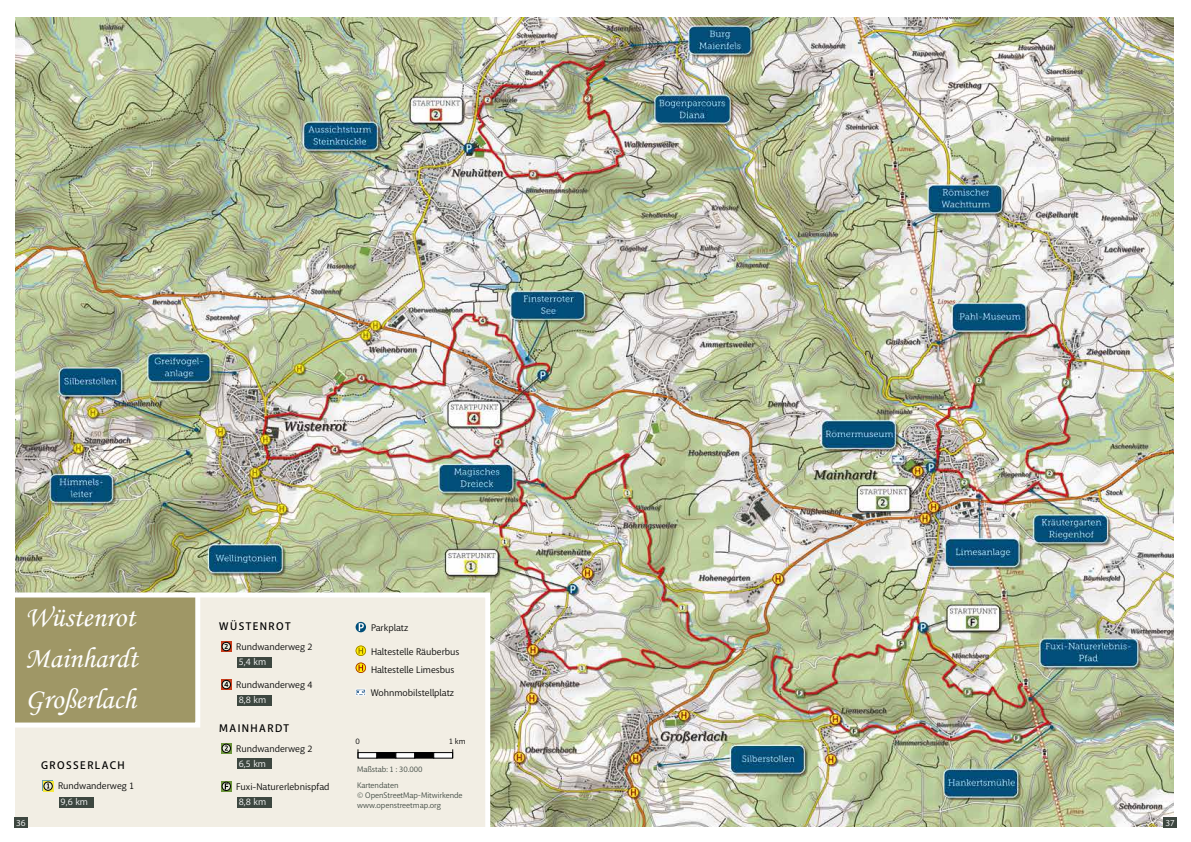
<style>
.page{position:relative;width:1191px;height:842px;background:#fff}
.page>*{position:absolute;margin:0;border:0;box-sizing:border-box;transform-origin:0 0}
.t1{font:29px/41px "Monotype Corsiva";color:#fff;text-align:justify}
.t2{font:500 11px "Macha";letter-spacing:.13em;color:#000}
.t3{font:9.5px/15.2px "Macha";color:#000}
.t4{font:9.5px "Macha";color:#fff}
.t5{font:9px "Macha";color:#fff}
.t6{font:8px/15.7px "Macha";letter-spacing:-.01em;color:#3d4740}
.t7{font:8px "Macha";color:#000}
.s1{font-family:"Respublika FY";font-weight:700;font-size:7.4px}
.s2{font-family:"Respublika FY";font-weight:700;font-size:8.1px;color:#fff}
.s3{color:#fff}
</style>
<div class="page">
<img style="left:15px;top:17px;width:1159px;height:810px">
<svg style="left:15px;top:590px;width:478px;height:238px"></svg>
<div style="left:59px;top:797px;width:35px;height:10px;background:#3d4740"></div>
<div style="left:237px;top:797px;width:35px;height:10px;background:#3d4740"></div>
<div style="left:237px;top:759px;width:35px;height:10px;background:#3d4740"></div>
<div style="left:237px;top:695px;width:35px;height:10px;background:#3d4740"></div>
<div style="left:237px;top:657px;width:35px;height:10px;background:#3d4740"></div>
<svg style="left:221px;top:641px;width:10px;height:11px"></svg>
<div style="left:222px;top:642px;width:8px;height:9px;background:#e8ecdd;border-radius:50%"></div>
<div style="left:222px;top:642px;width:9px;height:9px;border:1px solid #000;border-radius:50%"></div>
<svg style="left:221px;top:679px;width:10px;height:11px"></svg>
<div style="left:222px;top:680px;width:9px;height:9px;border:1px solid #000;border-radius:50%"></div>
<svg style="left:224px;top:681px;width:4px;height:6px"></svg>
<svg style="left:221px;top:743px;width:10px;height:10px"></svg>
<div style="left:222px;top:744px;width:9px;height:9px;border:1px solid #000;border-radius:50%"></div>
<svg style="left:225px;top:745px;width:3px;height:6px"></svg>
<svg style="left:221px;top:781px;width:10px;height:11px"></svg>
<div style="left:222px;top:782px;width:9px;height:9px;border:1px solid #000;border-radius:50%"></div>
<svg style="left:225px;top:783px;width:3px;height:6px"></svg>
<svg style="left:43px;top:781px;width:10px;height:10px"></svg>
<div style="left:44px;top:782px;width:8px;height:8px;border:1px solid #000;border-radius:50%"></div>
<svg style="left:47px;top:783px;width:2px;height:6px"></svg>
<svg style="left:355px;top:622px;width:11px;height:10px"></svg>
<svg style="left:359px;top:623px;width:5px;height:8px"></svg>
<svg style="left:355px;top:645px;width:11px;height:11px"></svg>
<svg style="left:355px;top:662px;width:11px;height:11px"></svg>
<div style="left:355px;top:689px;width:11px;height:7px;border:1px solid #fff"></div>
<svg style="left:357px;top:690px;width:8px;height:5px"></svg>
<svg style="left:359px;top:752px;width:18px;height:6px"></svg>
<div style="left:377px;top:753px;width:19px;height:5px;background:#000"></div>
<div style="left:377px;top:752px;width:19px;height:6px;border:1px solid #000"></div>
<svg style="left:396px;top:752px;width:19px;height:6px"></svg>
<div style="left:415px;top:753px;width:19px;height:5px;background:#000"></div>
<div style="left:415px;top:752px;width:19px;height:6px;border:1px solid #000"></div>
<svg style="left:433px;top:752px;width:19px;height:6px"></svg>
<div style="left:1163px;top:817px;width:13px;height:11px;background:#3d4740"></div>
<div style="left:14px;top:817px;width:13px;height:11px;background:#3d4740"></div>
<h1 class="t1" style="left:25px;top:597px;width:114px">Wüstenrot Mainhardt Großerlach</h1>
<p class="t2" style="left:41px;top:759px;width:85px">GROSSERLACH</p>
<p class="t3" style="left:58px;top:779px;width:77px">Rundwanderweg 1</p>
<p class="t4" style="left:61px;top:795px;width:29px">9,6 km</p>
<p class="t2" style="left:219px;top:619px;width:73px">WÜSTENROT</p>
<p class="t3" style="left:239px;top:639px;width:75px;text-indent:-15px"><span class="s1">2</span><span class="s2">1</span> Rundwanderweg 2<br><span class="s3">5,4 km</span></p>
<p class="t3" style="left:236px;top:677px;width:78px">Rundwanderweg 4</p>
<p class="t4" style="left:239px;top:694px;width:29px">8,8 km</p>
<p class="t2" style="left:219px;top:721px;width:71px">MAINHARDT</p>
<p class="t3" style="left:236px;top:741px;width:78px">Rundwanderweg 2</p>
<p class="t4" style="left:239px;top:758px;width:29px">6,5 km</p>
<p class="t3" style="left:236px;top:779px;width:95px">Fuxi-Naturerlebnispfad</p>
<p class="t4" style="left:239px;top:796px;width:29px">8,8 km</p>
<p class="t3" style="left:371px;top:620px;width:39px">Parkplatz</p>
<p class="t3" style="left:371px;top:643px;width:90px;line-height:18px">Haltestelle Räuberbus<br>Haltestelle Limesbus</p>
<p class="t3" style="left:371px;top:685px;width:85px">Wohnmobilstellplatz</p>
<p class="t7" style="left:355px;top:736px;width:6px">0</p>
<p class="t7" style="left:449px;top:736px;width:18px">1 km</p>
<p class="t6" style="left:357px;top:761px;width:67px">Maßstab: 1 : 30.000<br>Kartendaten</p>
<p class="t6" style="left:357px;top:790px;width:107px;line-height:10px">© OpenStreetMap-Mitwirkende www.openstreetmap.org</p>
<p class="t5" style="left:16px;top:817px;width:11px">36</p>
<p class="t5" style="left:1165px;top:817px;width:11px">37</p>
</div>
